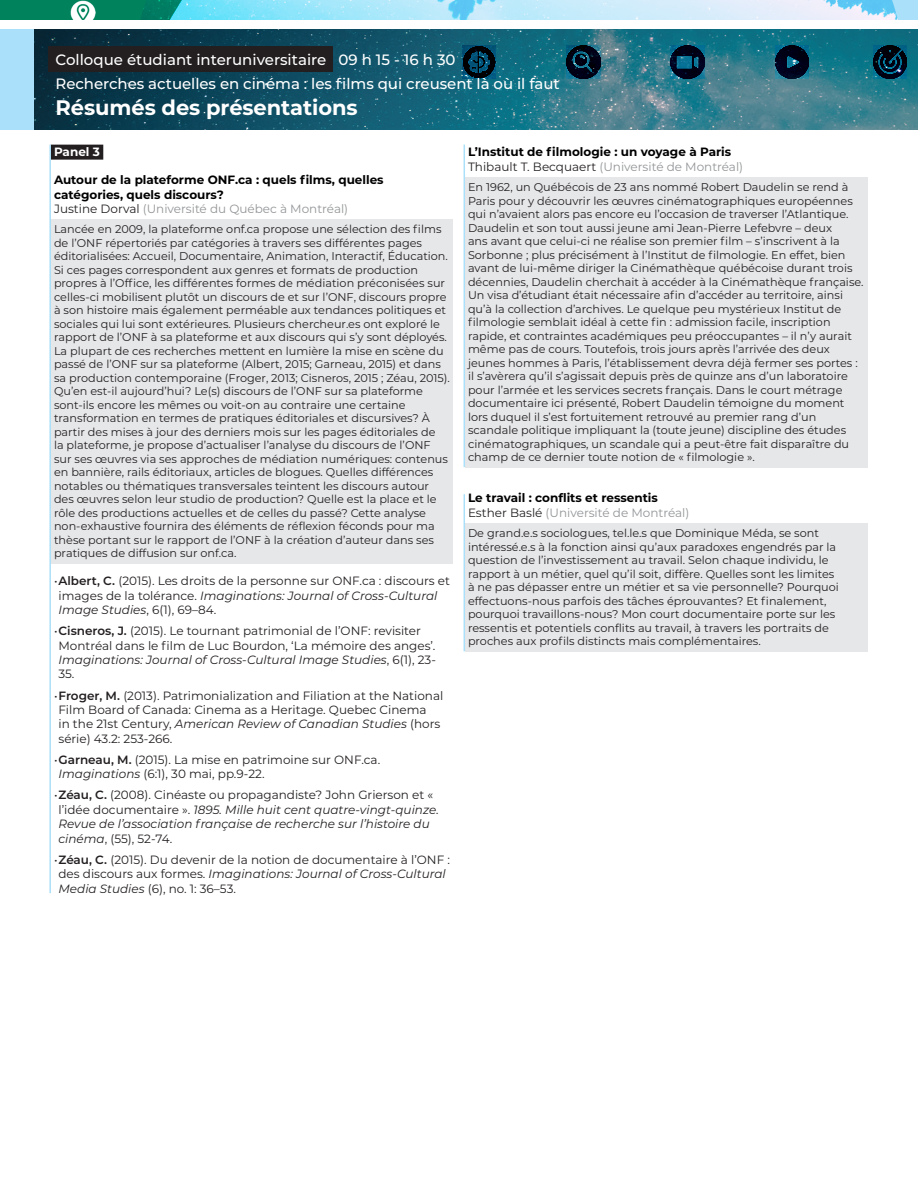
<style>
.page{position:relative;width:918px;height:1188px;background:#fff}
.page>*{position:absolute;margin:0;border:0;box-sizing:border-box;transform-origin:0 0}
.t1{font:700 21px "Montserrat";letter-spacing:-.005em;color:#fff}
.t2{font:500 15px/24.8px "Montserrat";letter-spacing:-.005em;color:#fff}
.t3{font:12px/14.4px "Montserrat";color:#231f20}
.t4{font:700 12px/14.4px "Montserrat";color:#000001}
.t5{font:italic 12px/14.4px "Montserrat";color:#231f20}
.t6{font:700 12px "Montserrat";color:#fff}
.t7{font:11.25px/13.5px "Montserrat";color:#231f20}
.s1{font-weight:400;color:#231f20}
.s2{font-weight:400;color:#939598}
.s3{font-weight:600}
.s4{font-style:italic}
.s5{font-style:normal}
.s6{font-weight:600;font-style:normal}
</style>
<div class="page">
<div style="left:0;top:0;width:918px;height:20px;background:#00835d"></div>
<img style="left:71px;top:0;width:24px;height:20px">
<img style="left:140px;top:0;width:772px;height:20px">
<img style="left:34px;top:29px;width:884px;height:101px">
<div style="left:48px;top:46px;width:285px;height:26px;background:#231f20"></div>
<div style="left:0;top:29px;width:34px;height:101px;background:#aae0f9"></div>
<img style="left:873px;top:45px;width:33px;height:34px">
<img style="left:775px;top:45px;width:34px;height:34px">
<img style="left:567px;top:45px;width:33px;height:34px">
<img style="left:671px;top:45px;width:33px;height:34px">
<img style="left:462px;top:45px;width:34px;height:34px">
<div style="left:51px;top:145px;width:52px;height:15px;background:#231f20"></div>
<div style="left:51px;top:219px;width:402px;height:344px;background:#e6e7e9"></div>
<div style="left:465px;top:177px;width:402px;height:290px;background:#e6e7e9"></div>
<div style="left:465px;top:523px;width:402px;height:128px;background:#e6e7e9"></div>
<hr style="left:49px;top:145px;width:2px;height:748px;background:#aae0f9">
<hr style="left:464px;top:145px;width:1px;height:322px;background:#aae0f9">
<hr style="left:464px;top:494px;width:1px;height:157px;background:#aae0f9">
<h2 class="t2" style="left:56px;top:46px;width:506px">Colloque étudiant interuniversitaire 09 h 15 - 16 h 30<br>Recherches actuelles en cinéma : les films qui creusent là où il faut</h2>
<h1 class="t1" style="left:56px;top:92px;width:304px">Résumés des présentations</h1>
<p class="t6" style="left:54px;top:143px;width:48px">Panel 3</p>
<p class="t4" style="left:54px;top:172px;width:331px">Autour de la plateforme ONF.ca : quels films, quelles catégories, quels discours?<br><span class="s1">Justine Dorval</span> <span class="s2">(Université du Québec à Montréal)</span></p>
<p class="t7" style="left:54px;top:222px;width:398px">Lancée en 2009, la plateforme onf.ca propose une sélection des films de l’ONF répertoriés par catégories à travers ses différentes pages éditorialisées: Accueil, Documentaire, Animation, Interactif, Éducation.<br>Si ces pages correspondent aux genres et formats de production propres à l’Office, les différentes formes de médiation préconisées sur celles-ci mobilisent plutôt un discours de et sur l’ONF, discours propre à son histoire mais également perméable aux tendances politiques et sociales qui lui sont extérieures. Plusieurs chercheur.es ont exploré le rapport de l’ONF à sa plateforme et aux discours qui s’y sont déployés.<br>La plupart de ces recherches mettent en lumière la mise en scène du passé de l’ONF sur sa plateforme (Albert, 2015; Garneau, 2015) et dans sa production contemporaine (Froger, 2013; Cisneros, 2015 ; Zéau, 2015).<br>Qu’en est-il aujourd’hui? Le(s) discours de l’ONF sur sa plateforme sont-ils encore les mêmes ou voit-on au contraire une certaine transformation en termes de pratiques éditoriales et discursives? À partir des mises à jour des derniers mois sur les pages éditoriales de<br>la plateforme, je propose d’actualiser l’analyse du discours de l’ONF sur ses œuvres via ses approches de médiation numériques: contenus en bannière, rails éditoriaux, articles de blogues. Quelles différences notables ou thématiques transversales teintent les discours autour des œuvres selon leur studio de production? Quelle est la place et le rôle des productions actuelles et de celles du passé? Cette analyse non-exhaustive fournira des éléments de réflexion féconds pour ma thèse portant sur le rapport de l’ONF à la création d’auteur dans ses pratiques de diffusion sur onf.ca.</p>
<p class="t3" style="left:58px;top:573px;width:393px;text-indent:-4px">•<span class="s3">Albert, C.</span> (2015). Les droits de la personne sur ONF.ca : discours et images de la tolérance. <span class="s4">Imaginations: Journal of Cross-Cultural<br>Image Studies</span>, 6(1), 69–84.</p>
<p class="t3" style="left:58px;top:623px;width:379px;text-indent:-4px">•<span class="s3">Cisneros, J.</span> (2015). Le tournant patrimonial de l’ONF: revisiter Montréal dans le film de Luc Bourdon, ‘La mémoire des anges’.<br><span class="s4">Imaginations: Journal of Cross-Cultural Image Studies</span>, 6(1), 23- 35.</p>
<p class="t3" style="left:58px;top:688px;width:386px;text-indent:-4px">•<span class="s3">Froger, M.</span> (2013). Patrimonialization and Filiation at the National Film Board of Canada: Cinema as a Heritage. Quebec Cinema<br>in the 21st Century, <span class="s4">American Review of Canadian Studies</span> (hors série) 43.2: 253-266.</p>
<p class="t3" style="left:58px;top:752px;width:323px;text-indent:-4px">•<span class="s3">Garneau, M.</span> (2015). La mise en patrimoine sur ONF.ca.<br><span class="s4">Imaginations</span> (6:1), 30 mai, pp.9-22.</p>
<p class="t5" style="left:58px;top:788px;width:382px;text-indent:-4px"><span class="s5">•</span><span class="s6">Zéau, C.</span> <span class="s5">(2008). Cinéaste ou propagandiste? John Grierson et « l’idée documentaire ».</span> 1895. Mille huit cent quatre-vingt-quinze.<br>Revue de l’association française de recherche sur l’histoire du cinéma<span class="s5">, (55), 52-74.</span></p>
<p class="t3" style="left:58px;top:852px;width:393px;text-indent:-4px">•<span class="s3">Zéau, C.</span> (2015). Du devenir de la notion de documentaire à l’ONF : des discours aux formes. <span class="s4">Imaginations: Journal of Cross-Cultural<br>Media Studies</span> (6), no. 1: 36–53.</p>
<p class="t4" style="left:468px;top:144px;width:277px">L’Institut de filmologie : un voyage à Paris<br><span class="s1">Thibault T. Becquaert</span> <span class="s2">(Université de Montréal)</span></p>
<p class="t7" style="left:468px;top:180px;width:397px">En 1962, un Québécois de 23 ans nommé Robert Daudelin se rend à Paris pour y découvrir les œuvres cinématographiques européennes qui n’avaient alors pas encore eu l’occasion de traverser l’Atlantique.<br>Daudelin et son tout aussi jeune ami Jean-Pierre Lefebvre – deux<br>ans avant que celui-ci ne réalise son premier film – s’inscrivent à la Sorbonne ; plus précisément à l’Institut de filmologie. En effet, bien avant de lui-même diriger la Cinémathèque québécoise durant trois décennies, Daudelin cherchait à accéder à la Cinémathèque française.<br>Un visa d’étudiant était nécessaire afin d’accéder au territoire, ainsi qu’à la collection d’archives. Le quelque peu mystérieux Institut de filmologie semblait idéal à cette fin : admission facile, inscription rapide, et contraintes académiques peu préoccupantes – il n’y aurait même pas de cours. Toutefois, trois jours après l’arrivée des deux jeunes hommes à Paris, l’établissement devra déjà fermer ses portes : il s’avèrera qu’il s’agissait depuis près de quinze ans d’un laboratoire pour l’armée et les services secrets français. Dans le court métrage documentaire ici présenté, Robert Daudelin témoigne du moment lors duquel il s’est fortuitement retrouvé au premier rang d’un scandale politique impliquant la (toute jeune) discipline des études cinématographiques, un scandale qui a peut-être fait disparaître du champ de ce dernier toute notion de « filmologie ».</p>
<p class="t4" style="left:468px;top:490px;width:223px">Le travail : conflits et ressentis<br><span class="s1">Esther Baslé</span> <span class="s2">(Université de Montréal)</span></p>
<p class="t7" style="left:468px;top:526px;width:372px">De grand.e.s sociologues, tel.le.s que Dominique Méda, se sont intéressé.e.s à la fonction ainsi qu’aux paradoxes engendrés par la question de l’investissement au travail. Selon chaque individu, le rapport à un métier, quel qu’il soit, diffère. Quelles sont les limites à ne pas dépasser entre un métier et sa vie personnelle? Pourquoi effectuons-nous parfois des tâches éprouvantes? Et finalement, pourquoi travaillons-nous? Mon court documentaire porte sur les ressentis et potentiels conflits au travail, à travers les portraits de proches aux profils distincts mais complémentaires.</p>
</div>
